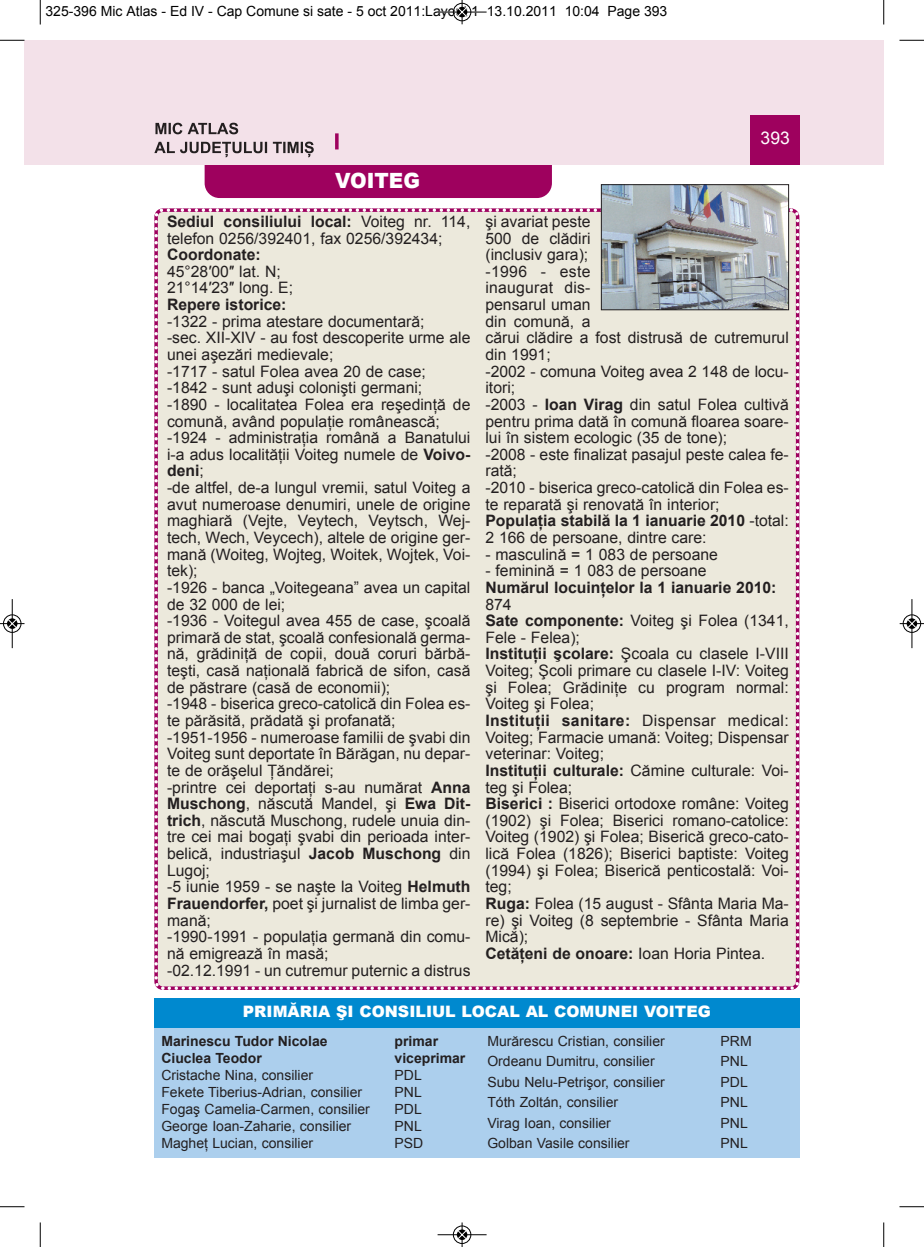
<style>
.page{position:relative;width:924px;height:1247px;background:#fff}
.page>*{position:absolute;margin:0;border:0;box-sizing:border-box;transform-origin:0 0}
.t1{font:900 21px "Arial";color:#fff;scale:.95 1}
.t2{font:17.5px "Arial";color:#fff}
.t3{font:15.75px/16.6px "Arial";color:#231f20}
.t4{font:700 15.75px "Arial";color:#231f20}
.t5{font:900 15.75px "Arial";color:#fff}
.t6{font:14px "Arial";color:#231f20}
.t7{font:14px "Arial";color:#000}
.t8{font:700 14px "Arial";color:#231f20}
.s1{font-weight:700}
</style>
<div class="page">
<div style="left:205px;top:135px;width:347px;height:63px;background:#9e015e;border-radius:15px"></div>
<div style="left:40px;top:40px;width:844px;height:124px;background:#f3e1e9"></div>
<div style="left:750px;top:115px;width:50px;height:49px;background:#9e015e"></div>
<svg style="left:335px;top:133px;width:4px;height:16px"></svg>
<div style="left:24px;top:40px;width:16px;height:124px;background:#f3e1e9"></div>
<svg style="left:155px;top:123px;width:83px;height:11px"></svg>
<svg style="left:154px;top:142px;width:160px;height:15px"></svg>
<div style="left:154px;top:206px;width:646px;height:784px;background:#ece9dc"></div>
<svg style="left:161px;top:986px;width:4px;height:3px"></svg>
<div style="left:154px;top:1028px;width:645px;height:129px;background:#accfed"></div>
<div style="left:154px;top:998px;width:645px;height:29px;background:#0089cf"></div>
<img style="left:603px;top:186px;width:184px;height:122px">
<div style="left:601px;top:184px;width:188px;height:126px;border:1px solid #231f20"></div>
<svg style="left:40px;top:0;width:1px;height:24px"></svg>
<svg style="left:0;top:40px;width:24px;height:1px"></svg>
<svg style="left:883px;top:0;width:1px;height:24px"></svg>
<svg style="left:899px;top:40px;width:25px;height:1px"></svg>
<svg style="left:40px;top:1222px;width:1px;height:24px"></svg>
<svg style="left:0;top:1206px;width:24px;height:1px"></svg>
<svg style="left:883px;top:1222px;width:1px;height:24px"></svg>
<svg style="left:899px;top:1206px;width:25px;height:1px"></svg>
<hr style="left:438px;top:12px;width:48px;height:1px;background:#000">
<div style="left:453px;top:3px;width:18px;height:18px;border:1px solid #000;border-radius:50%"></div>
<svg style="left:458px;top:0;width:8px;height:24px"></svg>
<hr style="left:438px;top:1234px;width:48px;height:1px;background:#000">
<div style="left:453px;top:1225px;width:18px;height:18px;border:1px solid #000;border-radius:50%"></div>
<svg style="left:458px;top:1222px;width:8px;height:24px"></svg>
<div style="left:3px;top:614px;width:19px;height:19px;border:1px solid #fff;border-radius:50%"></div>
<hr style="left:12px;top:599px;width:1px;height:49px;background:#000">
<div style="left:3px;top:614px;width:18px;height:18px;border:1px solid #000;border-radius:50%"></div>
<svg style="left:0;top:619px;width:24px;height:9px"></svg>
<div style="left:902px;top:614px;width:19px;height:19px;border:1px solid #fff;border-radius:50%"></div>
<hr style="left:911px;top:599px;width:1px;height:49px;background:#000">
<div style="left:903px;top:614px;width:18px;height:18px;border:1px solid #000;border-radius:50%"></div>
<svg style="left:900px;top:619px;width:24px;height:9px"></svg>
<p class="t7" style="left:46px;top:3px;width:623px">325-396 Mic Atlas - Ed IV - Cap Comune si sate - 5 oct 2011:Layout 1 13.10.2011 10:04 Page 393</p>
<p class="t2" style="left:760px;top:128px;width:31px">393</p>
<h1 class="t1" style="left:335px;top:165px;width:91px">VOITEG</h1>
<p class="t3" style="left:167px;top:213px;width:305px"><span class="s1">Sediul consiliului local:</span> Voiteg nr. 114, telefon 0256/392401, fax 0256/392434;</p>
<p class="t4" style="left:167px;top:246px;width:95px">Coordonate:</p>
<p class="t3" style="left:167px;top:263px;width:128px">45°28′00″ lat. N;<br>21°14′23″ long. E;</p>
<p class="t4" style="left:167px;top:296px;width:121px">Repere istorice:</p>
<p class="t3" style="left:167px;top:313px;width:305px">-1322 - prima atestare documentară;<br>-sec. XII-XIV - au fost descoperite urme ale unei aşezări medievale;<br>-1717 - satul Folea avea 20 de case;<br>-1842 - sunt aduşi colonişti germani;<br>-1890 - localitatea Folea era reşedinţă de comună, având populaţie românească; -1924 - administraţia română a Banatului i-a adus localităţii Voiteg numele de <span class="s1">Voivo&shy;deni</span>;<br>-de altfel, de-a lungul vremii, satul Voiteg a avut numeroase denumiri, unele de origine maghiară (Vejte, Veytech, Veytsch, Wej&shy;tech, Wech, Veycech), altele de origine ger&shy;mană (Woiteg, Wojteg, Woitek, Wojtek, Voi&shy;tek);<br>-1926 - banca „Voitegeana” avea un capital de 32 000 de lei;<br>-1936 - Voitegul avea 455 de case, şcoală primară de stat, şcoală confesională germa&shy;nă, grădiniţă de copii, două coruri bărbă&shy;teşti, casă naţională fabrică de sifon, casă de păstrare (casă de economii);<br>-1948 - biserica greco-catolică din Folea es&shy;te părăsită, prădată şi profanată; -1951-1956 - numeroase familii de şvabi din Voiteg sunt deportate în Bărăgan, nu depar&shy;te de orăşelul Ţăndărei;<br>-printre cei deportaţi s-au numărat <span class="s1">Anna Muschong</span>, născută Mandel, şi <span class="s1">Ewa Dit&shy;trich</span>, născută Muschong, rudele unuia din&shy;tre cei mai bogaţi şvabi din perioada inter&shy;belică, industriaşul <span class="s1">Jacob Muschong</span> din Lugoj;<br>-5 iunie 1959 - se naşte la Voiteg <span class="s1">Helmuth Frauendorfer,</span> poet şi jurnalist de limba ger&shy;mană;<br>-1990-1991 - populaţia germană din comu&shy;nă emigrează în masă;<br>-02.12.1991 - un cutremur puternic a distrus</p>
<p class="t3" style="left:485px;top:213px;width:305px">şi avariat peste<br>500 de clădiri<br>(inclusiv gara);<br>-1996 - este<br>inaugurat dis-<br>pensarul uman<br>din comună, a<br>cărui clădire a fost distrusă de cutremurul din 1991;<br>-2002 - comuna Voiteg avea 2 148 de locu&shy;itori;<br>-2003 - <span class="s1">Ioan Virag</span> din satul Folea cultivă pentru prima dată în comună floarea soare&shy;lui în sistem ecologic (35 de tone);<br>-2008 - este finalizat pasajul peste calea fe&shy;rată;<br>-2010 - biserica greco-catolică din Folea es&shy;te reparată şi renovată în interior;<br><span class="s1">Populaţia stabilă la 1 ianuarie 2010</span> -total:<br>2 166 de persoane, dintre care:</p>
<p class="t3" style="left:485px;top:546px;width:234px">- masculină = 1 083 de persoane</p>
<p class="t3" style="left:485px;top:562px;width:223px">- feminină = 1 083 de persoane</p>
<p class="t4" style="left:485px;top:578px;width:293px">Numărul locuinţelor la 1 ianuarie 2010:</p>
<p class="t3" style="left:485px;top:595px;width:305px">874<br><span class="s1">Sate componente:</span> Voiteg şi Folea (1341, Fele - Felea);<br><span class="s1">Instituţii şcolare:</span> Şcoala cu clasele I-VIII Voiteg; Şcoli primare cu clasele I-IV: Voiteg şi Folea; Grădiniţe cu program normal:<br>Voiteg şi Folea;<br><span class="s1">Instituţii sanitare:</span> Dispensar medical:<br>Voiteg; Farmacie umană: Voiteg; Dispensar veterinar: Voiteg;<br><span class="s1">Instituţii culturale:</span> Cămine culturale: Voi&shy;teg şi Folea;<br><span class="s1">Biserici :</span> Biserici ortodoxe române: Voiteg (1902) şi Folea; Biserici romano-catolice:<br>Voiteg (1902) şi Folea; Biserică greco-cato&shy;lică Folea (1826); Biserici baptiste: Voiteg (1994) şi Folea; Biserică penticostală: Voi&shy;teg;<br><span class="s1">Ruga:</span> Folea (15 august - Sfânta Maria Ma&shy;re) şi Voiteg (8 septembrie - Sfânta Maria Mică);<br><span class="s1">Cetăţeni de onoare:</span> Ioan Horia Pintea.</p>
<p class="t5" style="left:243px;top:999px;width:469px">PRIMĂRIA ŞI CONSILIUL LOCAL AL COMUNEI VOITEG</p>
<p class="t8" style="left:161px;top:1033px;width:168px">Marinescu Tudor Nicolae</p>
<p class="t8" style="left:394px;top:1033px;width:45px">primar</p>
<p class="t8" style="left:161px;top:1050px;width:102px">Ciuclea Teodor</p>
<p class="t8" style="left:394px;top:1050px;width:72px">viceprimar</p>
<p class="t6" style="left:161px;top:1067px;width:153px">Cristache Nina, consilier</p>
<p class="t6" style="left:394px;top:1067px;width:29px">PDL</p>
<p class="t6" style="left:161px;top:1084px;width:202px">Fekete Tiberius-Adrian, consilier</p>
<p class="t6" style="left:394px;top:1084px;width:29px">PNL</p>
<p class="t6" style="left:161px;top:1101px;width:210px">Fogaş Camelia-Carmen, consilier</p>
<p class="t6" style="left:395px;top:1101px;width:29px">PDL</p>
<p class="t6" style="left:161px;top:1118px;width:191px">George Ioan-Zaharie, consilier</p>
<p class="t6" style="left:395px;top:1118px;width:29px">PNL</p>
<p class="t6" style="left:161px;top:1135px;width:153px">Magheţ Lucian, consilier</p>
<p class="t6" style="left:395px;top:1135px;width:30px">PSD</p>
<p class="t6" style="left:487px;top:1033px;width:179px">Murărescu Cristian, consilier</p>
<p class="t6" style="left:720px;top:1033px;width:33px">PRM</p>
<p class="t6" style="left:487px;top:1053px;width:169px">Ordeanu Dumitru, consilier</p>
<p class="t6" style="left:720px;top:1053px;width:29px">PNL</p>
<p class="t6" style="left:487px;top:1074px;width:179px">Subu Nelu-Petrişor, consilier</p>
<p class="t6" style="left:720px;top:1074px;width:29px">PDL</p>
<p class="t6" style="left:487px;top:1094px;width:132px">Tóth Zoltán, consilier</p>
<p class="t6" style="left:720px;top:1094px;width:29px">PNL</p>
<p class="t6" style="left:487px;top:1114px;width:125px">Virag Ioan, consilier</p>
<p class="t6" style="left:720px;top:1114px;width:29px">PNL</p>
<p class="t6" style="left:487px;top:1135px;width:144px">Golban Vasile consilier</p>
<p class="t6" style="left:720px;top:1135px;width:29px">PNL</p>
</div>
